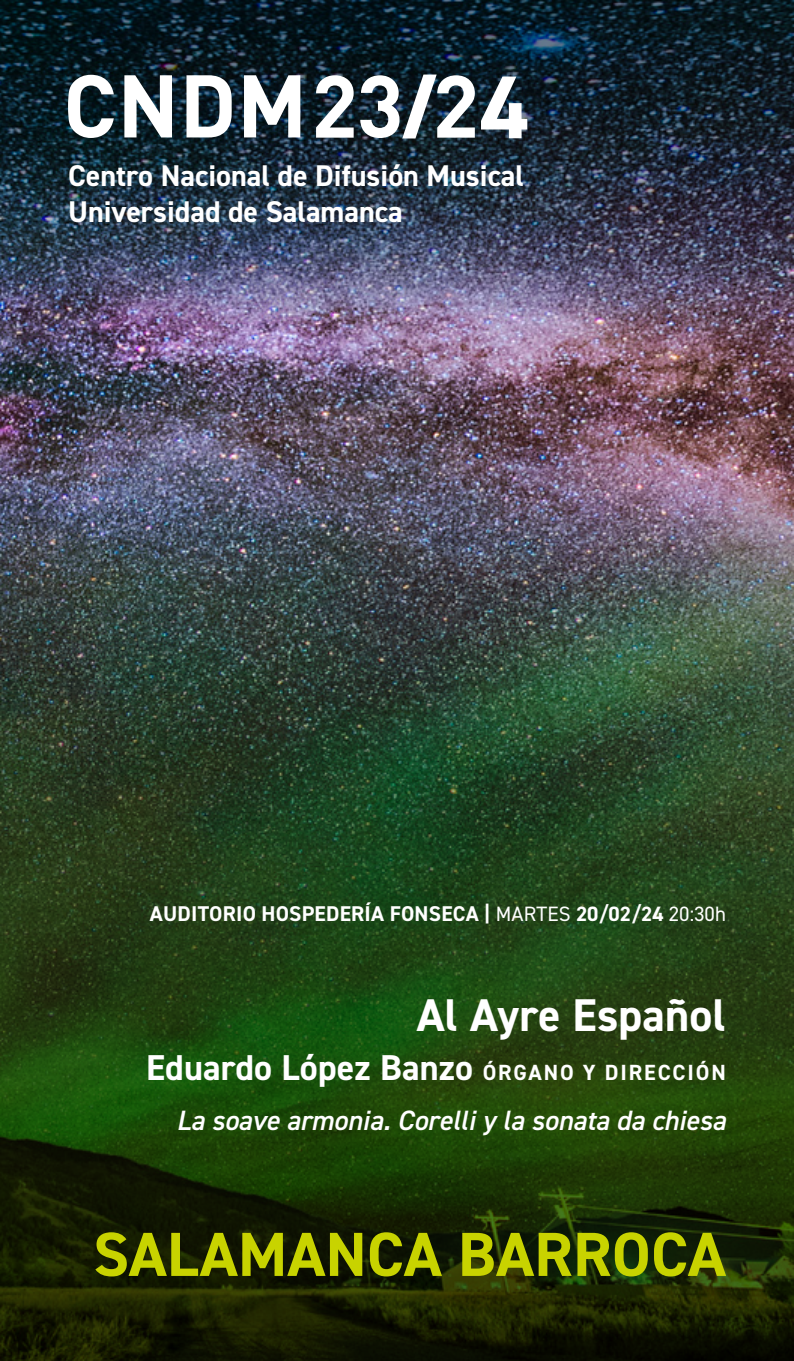
<style>
.page{position:relative;width:794px;height:1361px;background:#fff}
.page>*{position:absolute;margin:0;border:0;box-sizing:border-box;transform-origin:0 0}
.t1{font:700 62.4px "DIN2014";letter-spacing:.005em;color:#c8d300}
.t2{font:700 46px "DIN2014";letter-spacing:.005em;color:#fff}
.t3{font:700 36px "DIN2014";letter-spacing:.005em;color:#fff}
.t4{font:700 30px/36px "DIN2014";color:#fff}
.t5{font:italic 600 28px "DIN2014";color:#fff}
.t6{font:700 21.4px "DIN2014";letter-spacing:.01em;color:#fff}
.s1{font-weight:400;font-size:20.8px}
.s2{font-size:20.8px}
.s3{font-size:22px}
</style>
<div class="page">
<img style="left:0;top:323px;width:794px;height:187px">
<img style="left:0;top:510px;width:794px;height:851px">
<img style="left:0;top:0;width:794px;height:323px">
<svg style="left:68px;top:75px;width:46px;height:63px"></svg>
<svg style="left:124px;top:75px;width:48px;height:62px"></svg>
<svg style="left:186px;top:75px;width:46px;height:62px"></svg>
<svg style="left:244px;top:75px;width:56px;height:62px"></svg>
<svg style="left:316px;top:75px;width:38px;height:63px"></svg>
<svg style="left:360px;top:75px;width:115px;height:63px"></svg>
<svg style="left:481px;top:77px;width:46px;height:61px"></svg>
<p class="t4" style="left:68px;top:158px;width:457px">Centro Nacional de Difusión Musical<br>Universidad de Salamanca</p>
<p class="t6" style="left:150px;top:900px;width:577px">AUDITORIO HOSPEDERÍA FONSECA | <span class="s1">MARTES</span> <span class="s2">20/02/24</span> <span class="s1">20:30h</span></p>
<h2 class="t2" style="left:417px;top:984px;width:311px">Al Ayre Español</h2>
<p class="t3" style="left:146px;top:1043px;width:581px">Eduardo López Banzo <span class="s3">ÓRGANO Y DIRECCIÓN</span></p>
<p class="t5" style="left:177px;top:1102px;width:551px">La soave armonia. Corelli y la sonata da chiesa</p>
<h1 class="t1" style="left:93px;top:1213px;width:634px">SALAMANCA BARROCA</h1>
</div>
